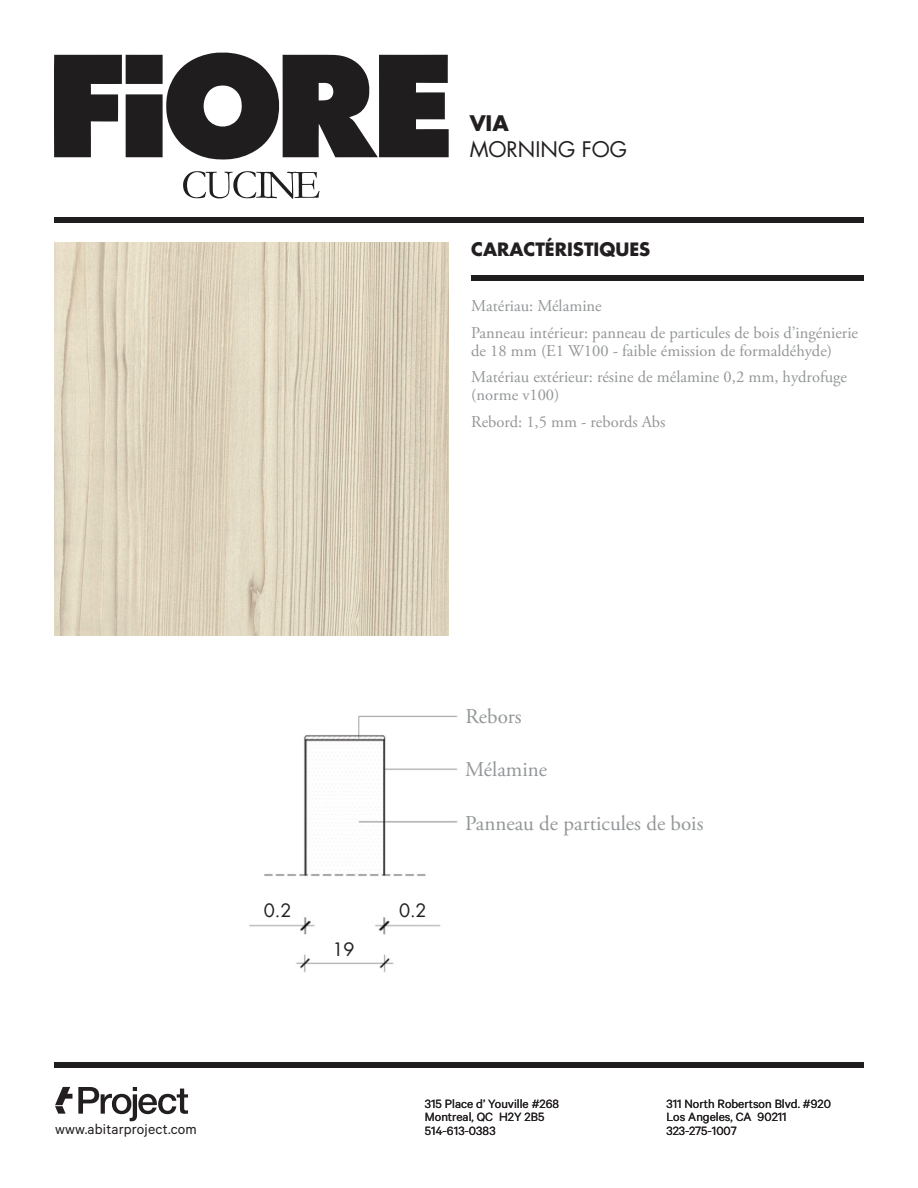
<style>
.page{position:relative;width:918px;height:1188px;background:#fff}
.page>*{position:absolute;margin:0;border:0;box-sizing:border-box;transform-origin:0 0}
.t1{font:21px "Adobe Garamond Pro";color:#939698}
.t2{font:21px "Futura LT";color:#231f20}
.t3{font:700 21px "Futura LT";color:#231f20}
.t4{font:700 18px "Futura LT";color:#231f20}
.t5{font:18px "Futura LT";color:#231f20}
.t6{font:16.5px/26.5px "Adobe Garamond Pro";color:#939698}
.t7{font:15.75px "Calibre";letter-spacing:.01em;color:#231f20}
.t8{font:13.5px/13.5px "Calibre";color:#231f20}
</style>
<div class="page">
<svg style="left:54px;top:52px;width:395px;height:108px"></svg>
<svg style="left:183px;top:171px;width:137px;height:28px"></svg>
<div style="left:54px;top:217px;width:810px;height:6px;background:#201d1e"></div>
<div style="left:54px;top:1062px;width:810px;height:6px;background:#201d1e"></div>
<img style="left:249px;top:715px;width:209px;height:258px">
<svg style="left:55px;top:1087px;width:17px;height:27px"></svg>
<svg style="left:78px;top:1087px;width:110px;height:34px"></svg>
<div style="left:471px;top:275px;width:393px;height:5px;background:#201d1e"></div>
<img style="left:55px;top:242px;width:394px;height:393px">
<p class="t3" style="left:470px;top:110px;width:41px">VIA</p>
<p class="t2" style="left:470px;top:136px;width:159px">MORNING FOG</p>
<p class="t4" style="left:471px;top:237px;width:181px">CARACTÉRISTIQUES</p>
<p class="t6" style="left:471px;top:293px;width:388px">Matériau: Mélamine<br>Panneau intérieur: panneau de particules de bois d’ingénierie</p>
<p class="t6" style="left:471px;top:338px;width:377px">de 18 mm (E1 W100 - faible émission de formaldéhyde)<br>Matériau extérieur: résine de mélamine 0,2 mm, hydrofuge</p>
<p class="t6" style="left:471px;top:382px;width:196px">(norme v100)<br>Rebord: 1,5 mm - rebords Abs</p>
<p class="t7" style="left:55px;top:1120px;width:143px">www.abitarproject.com</p>
<p class="t5" style="left:264px;top:899px;width:29px">0.2</p>
<p class="t5" style="left:399px;top:899px;width:29px">0.2</p>
<p class="t5" style="left:332px;top:938px;width:24px">19</p>
<p class="t1" style="left:466px;top:704px;width:58px">Rebors</p>
<p class="t1" style="left:465px;top:756px;width:83px">Mélamine</p>
<p class="t1" style="left:465px;top:810px;width:240px">Panneau de particules de bois</p>
<p class="t8" style="left:425px;top:1096px;width:136px">315 Place d’ Youville #268<br>Montreal, QC H2Y 2B5<br>514-613-0383</p>
<p class="t8" style="left:666px;top:1096px;width:166px">311 North Robertson Blvd. #920<br>Los Angeles, CA 90211<br>323-275-1007</p>
</div>
